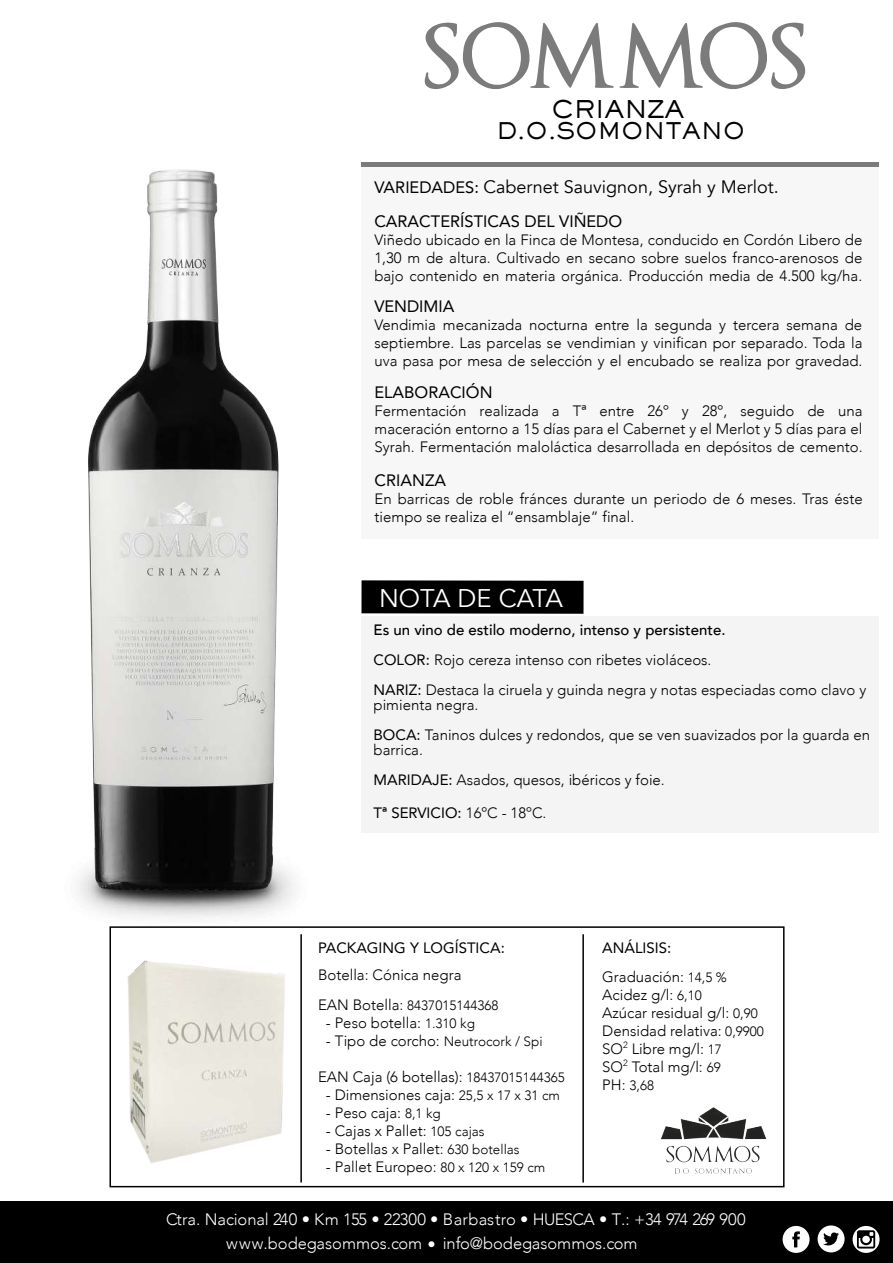
<style>
.page{position:relative;width:893px;height:1263px;background:#fff}
.page>*{position:absolute;margin:0;border:0;box-sizing:border-box;transform-origin:0 0}
.t1{font:600 85.65px "Optimus Princeps";color:#7b7b7b}
.t2{font:25.5px "Avenir";color:#fff}
.t3{font:500 24px "Sackers Gothic";color:#000}
.t4{font:500 22.5px "Sackers Gothic";color:#000}
.t5{font:18px "Avenir";color:#000}
.t6{font:300 16.5px/24px "Avenir";color:#fff}
.t7{font:16.5px "Avenir";color:#000}
.t8{font:300 15px/18px "Avenir";color:#000}
.t9{font:15px "Avenir";color:#000}
.t10{font:300 13.5px "Avenir";color:#000}
.s1{font-size:16.5px}
.s2{font-weight:500}
.s3{font-weight:400}
.s4{font-weight:300}
.s5{font-size:15px}
.s6{font-size:13.5px}
</style>
<div class="page">
<div style="left:362px;top:166px;width:517px;height:372px;background:#f7f7f7"></div>
<hr style="left:362px;top:162px;width:517px;height:4px;background:#7b7b7b">
<div style="left:362px;top:616px;width:517px;height:216px;background:#f4f4f4"></div>
<div style="left:361px;top:580px;width:223px;height:34px;background:#000"></div>
<img style="left:661px;top:1107px;width:106px;height:67px">
<hr style="left:582px;top:934px;width:2px;height:248px;background:#000">
<div style="left:110px;top:926px;width:674px;height:261px;border:2px solid #000"></div>
<div style="left:0;top:1202px;width:892px;height:61px;background:#000"></div>
<svg style="left:783px;top:1226px;width:27px;height:27px"></svg>
<svg style="left:818px;top:1225px;width:27px;height:27px"></svg>
<svg style="left:853px;top:1226px;width:27px;height:27px"></svg>
<hr style="left:300px;top:934px;width:2px;height:248px;background:#000">
<img style="left:128px;top:960px;width:157px;height:203px">
<img style="left:77px;top:162px;width:372px;height:771px">
<h1 class="t1" style="left:423px;top:11px;width:386px">SOMMOS</h1>
<h3 class="t3" style="left:551px;top:93px;width:135px">CRIANZA</h3>
<h3 class="t4" style="left:496px;top:116px;width:250px">D.O.SOMONTANO</h3>
<p class="t5" style="left:374px;top:176px;width:406px"><span class="s1">VARIEDADES:</span> Cabernet Sauvignon, Syrah y Merlot.</p>
<p class="t7" style="left:374px;top:208px;width:249px">CARACTERÍSTICAS DEL VIÑEDO</p>
<p class="t8" style="left:374px;top:231px;width:489px;text-align:justify">Viñedo ubicado en la Finca de Montesa, conducido en Cordón Libero de 1,30 m de altura. Cultivado en secano sobre suelos franco-arenosos de bajo contenido en materia orgánica. Producción media de 4.500 kg/ha.</p>
<p class="t7" style="left:374px;top:293px;width:82px">VENDIMIA</p>
<p class="t8" style="left:374px;top:316px;width:490px;text-align:justify">Vendimia mecanizada nocturna entre la segunda y tercera semana de septiembre. Las parcelas se vendimian y vinifican por separado. Toda la uva pasa por mesa de selección y el encubado se realiza por gravedad.</p>
<p class="t7" style="left:375px;top:379px;width:120px">ELABORACIÓN</p>
<p class="t8" style="left:375px;top:402px;width:490px;text-align:justify">Fermentación realizada a Tª entre 26º y 28º, seguido de una maceración entorno a 15 días para el Cabernet y el Merlot y 5 días para el Syrah. Fermentación maloláctica desarrollada en depósitos de cemento.</p>
<p class="t7" style="left:375px;top:467px;width:73px">CRIANZA</p>
<p class="t8" style="left:375px;top:490px;width:490px">En barricas de roble fránces durante un periodo de 6 meses. Tras éste tiempo se realiza el “ensamblaje” final.</p>
<h2 class="t2" style="left:379px;top:583px;width:185px">NOTA DE CATA</h2>
<p class="t8" style="left:373px;top:615px;width:494px;line-height:30px"><span class="s2">Es un vino de estilo moderno, intenso y persistente.<br></span><span class="s3">COLOR:</span> Rojo cereza intenso con ribetes violáceos.<br><span class="s3">NARIZ:</span> Destaca la ciruela y guinda negra y notas especiadas como clavo y</p>
<p class="t8" style="left:373px;top:690px;width:498px;line-height:30px">pimienta negra.<br><span class="s3">BOCA:</span> Taninos dulces y redondos, que se ven suavizados por la guarda en</p>
<p class="t8" style="left:373px;top:735px;width:293px;line-height:30px">barrica.<br><span class="s3">MARIDAJE:</span> Asados, quesos, ibéricos y foie.</p>
<p class="t9" style="left:373px;top:801px;width:174px">Tª SERVICIO: <span class="s4">16ºC - 18ºC.</span></p>
<p class="t9" style="left:318px;top:936px;width:188px">PACKAGING Y LOGÍSTICA:</p>
<p class="t8" style="left:318px;top:966px;width:145px">Botella: Cónica negra</p>
<p class="t10" style="left:318px;top:997px;width:182px"><span class="s5">EAN Botella:</span> 8437015144368</p>
<p class="t8" style="left:326px;top:1014px;width:151px">- Peso botella: <span class="s6">1.310 kg</span></p>
<p class="t8" style="left:326px;top:1032px;width:218px">- Tipo de corcho: <span class="s6">Neutrocork / Spi</span></p>
<p class="t8" style="left:318px;top:1068px;width:248px">EAN Caja (6 botellas): <span class="s6">18437015144365</span></p>
<p class="t8" style="left:326px;top:1086px;width:236px">- Dimensiones caja: <span class="s6">25,5 x 17 x 31 cm</span></p>
<p class="t8" style="left:326px;top:1104px;width:117px">- Peso caja: <span class="s6">8,1 kg</span></p>
<p class="t8" style="left:326px;top:1122px;width:160px">- Cajas x Pallet: <span class="s6">105 cajas</span></p>
<p class="t8" style="left:326px;top:1140px;width:195px">- Botellas x Pallet: <span class="s6">630 botellas</span></p>
<p class="t8" style="left:326px;top:1158px;width:221px">- Pallet Europeo: <span class="s6">80 x 120 x 159 cm</span></p>
<p class="t8" style="left:602px;top:934px;width:126px;line-height:28.5px"><span class="s3">ANÁLISIS:<br></span>Graduación: <span class="s6">14,5 %</span></p>
<p class="t8" style="left:602px;top:985px;width:163px">Acidez g/l: <span class="s6">6,10<br></span>Azúcar residual g/l: <span class="s6">0,90<br></span>Densidad relativa: <span class="s6">0,9900<br></span>SO<sup>2</sup> Libre mg/l: <span class="s6">17<br></span>SO<sup>2</sup> Total mg/l: <span class="s6">69</span></p>
<p class="t10" style="left:602px;top:1077px;width:53px"><span class="s5">PH:</span> 3,68</p>
<p class="t6" style="left:226px;top:1207px;width:521px;text-indent:-60px">Ctra. Nacional 240 • Km 155 • 22300 • Barbastro • HUESCA • T.: +34 974 269 900 www.bodegasommos.com • info@bodegasommos.com</p>
</div>
